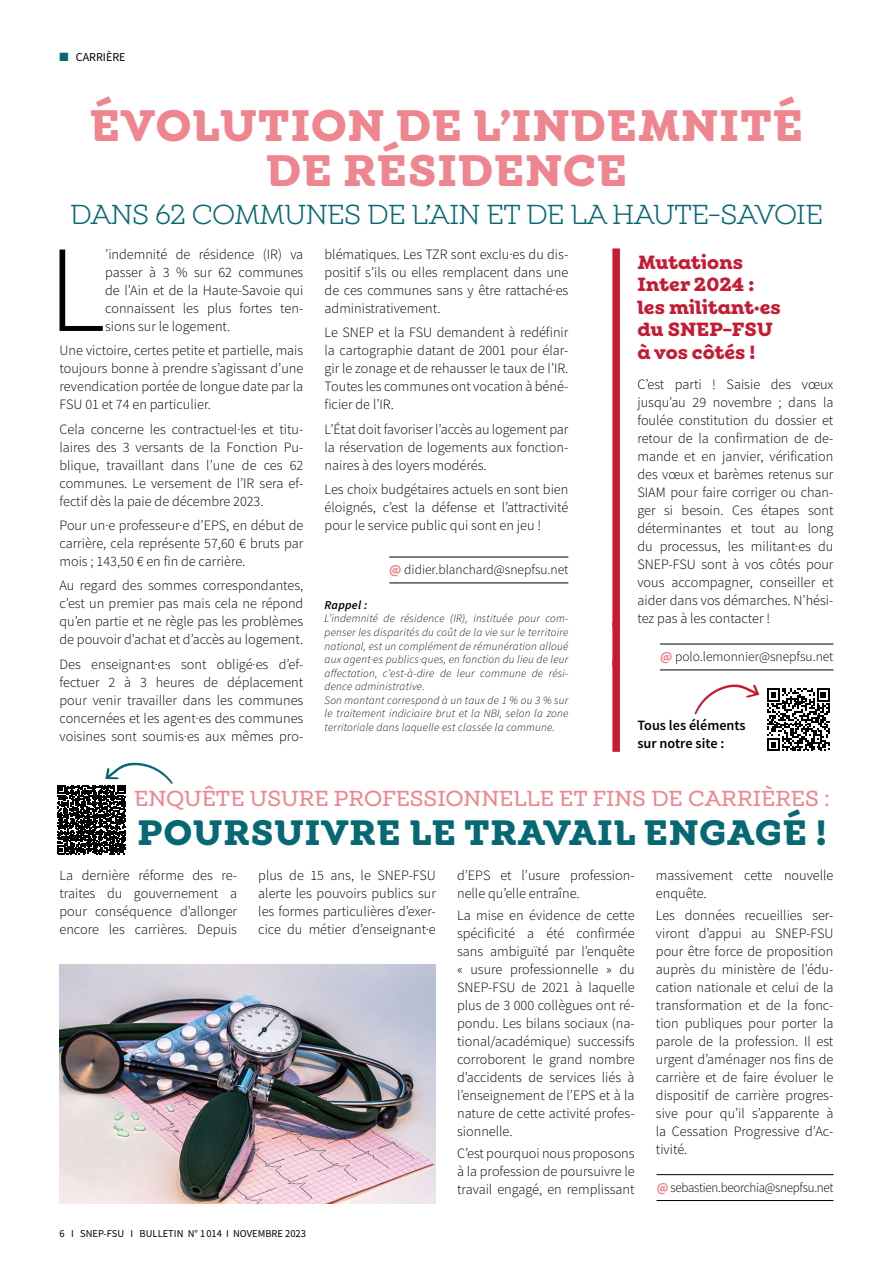
<style>
.page{position:relative;width:893px;height:1263px;background:#fff}
.page>*{position:absolute;margin:0;border:0;box-sizing:border-box;transform-origin:0 0}
.t1{font:300 123.45px "Source Sans Pro";color:#000}
.t2{font:700 45px/45px "Winden Alt";letter-spacing:.02em;color:#ee858f;text-align:center}
.t3{font:700 36px "Winden Alt";letter-spacing:.02em;color:#066873}
.t4{font:28.5px "Winden Alt";letter-spacing:-.02em;color:#066873}
.t5{font:500 22.5px "Winden Alt";color:#ee858f}
.t6{font:700 19.5px/22.5px "Winden Alt";color:#c61a32}
.t7{font:300 14.25px/18px "Source Sans Pro";color:#000;text-align:justify}
.t8{font:600 14.25px/18px "Source Sans Pro";color:#000}
.t9{font:300 13.5px "Source Sans Pro";color:#000}
.t10{font:300 13.5px "Source Sans Pro";letter-spacing:-.02em;color:#000;scale:.96 1}
.t11{font:12px "Source Sans Pro";color:#000}
.t12{font:italic 600 12px "Source Sans Pro";letter-spacing:.02em;color:#000}
.t13{font:italic 300 11.25px/13.5px "Source Sans Pro";letter-spacing:.02em;color:#000}
.t14{font:10.5px "Source Sans Pro";color:#000}
.s1{color:#066873}
.s2{font-weight:700;color:#ee858f}
.s3{font-weight:400}
</style>
<div class="page">
<hr style="left:389px;top:557px;width:179px;height:1px;background:#000">
<hr style="left:389px;top:583px;width:179px;height:1px;background:#000">
<img style="left:60px;top:965px;width:376px;height:238px">
<hr style="left:656px;top:1174px;width:177px;height:1px;background:#000">
<hr style="left:656px;top:1200px;width:177px;height:1px;background:#000">
<div style="left:612px;top:248px;width:8px;height:379px;background:#c61a32"></div>
<div style="left:612px;top:622px;width:8px;height:45px;background:#c61a32"></div>
<hr style="left:660px;top:644px;width:173px;height:1px;background:#000">
<hr style="left:660px;top:670px;width:173px;height:1px;background:#000">
<div style="left:612px;top:660px;width:8px;height:92px;background:#c61a32"></div>
<svg style="left:767px;top:688px;width:63px;height:63px"></svg>
<svg style="left:694px;top:684px;width:65px;height:31px"></svg>
<svg style="left:57px;top:763px;width:116px;height:91px"></svg>
<hr style="left:892px;top:0;width:1px;height:1263px;background:#222a35">
<p class="t11" style="left:60px;top:50px;width:67px"><span class="s1">■</span> CARRIÈRE</p>
<h2 class="t2" style="left:90px;top:103px;width:715px">ÉVOLUTION DE L’INDEMNITÉ<br>DE RÉSIDENCE</h2>
<h3 class="t4" style="left:70px;top:198px;width:754px">DANS 62 COMMUNES DE L’AIN ET DE LA HAUTE-SAVOIE</h3>
<h1 class="t1" style="left:48px;top:214px;width:59px">L</h1>
<p class="t7" style="left:105px;top:245px;width:200px">’indemnité de résidence (IR) va passer à 3 % sur 62 communes de l’Ain et de la Haute-Savoie qui connaissent les plus fortes ten&shy;sions sur le logement.</p>
<p class="t7" style="left:60px;top:342px;width:245px">Une victoire, certes petite et partielle, mais toujours bonne à prendre s’agissant d’une revendication portée de longue date par la FSU 01 et 74 en particulier.</p>
<p class="t7" style="left:60px;top:420px;width:245px">Cela concerne les contractuel·les et titu&shy;laires des 3 versants de la Fonction Pu&shy;blique, travaillant dans l’une de ces 62 communes. Le versement de l’IR sera ef&shy;fectif dès la paie de décembre 2023.</p>
<p class="t7" style="left:60px;top:516px;width:245px">Pour un·e professeur·e d’EPS, en début de carrière, cela représente 57,60 € bruts par mois ; 143,50 € en fin de carrière.</p>
<p class="t7" style="left:60px;top:577px;width:245px">Au regard des sommes correspondantes, c’est un premier pas mais cela ne répond qu’en partie et ne règle pas les problèmes de pouvoir d’achat et d’accès au logement.</p>
<p class="t7" style="left:60px;top:655px;width:245px">Des enseignant·es sont obligé·es d’ef&shy;fectuer 2 à 3 heures de déplacement pour venir travailler dans les communes concernées et les agent·es des communes voisines sont soumis·es aux mêmes pro-</p>
<p class="t7" style="left:325px;top:245px;width:245px">blématiques. Les TZR sont exclu·es du dis&shy;positif s’ils ou elles remplacent dans une de ces communes sans y être rattaché·es administrativement.</p>
<p class="t7" style="left:325px;top:324px;width:245px">Le SNEP et la FSU demandent à redéfinir la cartographie datant de 2001 pour élar&shy;gir le zonage et de rehausser le taux de l’IR.<br>Toutes les communes ont vocation à béné&shy;ficier de l’IR.</p>
<p class="t7" style="left:325px;top:420px;width:245px">L’État doit favoriser l’accès au logement par la réservation de logements aux fonction&shy;naires à des loyers modérés.</p>
<p class="t7" style="left:325px;top:480px;width:245px">Les choix budgétaires actuels en sont bien éloignés, c’est la défense et l’attractivité pour le service public qui sont en jeu !</p>
<p class="t9" style="left:389px;top:561px;width:181px"><span class="s2">@</span> didier.blanchard@snepfsu.net</p>
<p class="t12" style="left:325px;top:597px;width:44px">Rappel :</p>
<p class="t13" style="left:325px;top:612px;width:245px">L’indemnité de résidence (IR), instituée pour com&shy;penser les disparités du coût de la vie sur le territoire national, est un complément de rémunération alloué aux agent·es publics·ques, en fonction du lieu de leur affectation, c’est-à-dire de leur commune de rési&shy;dence administrative.<br>Son montant correspond à un taux de 1 % ou 3 % sur le traitement indiciaire brut et la NBI, selon la zone territoriale dans laquelle est classée la commune.</p>
<h3 class="t6" style="left:637px;top:251px;width:145px">Mutations<br>Inter 2024 : les militant·es du SNEP-FSU à vos côtés !</h3>
<p class="t7" style="left:637px;top:376px;width:198px">C’est parti ! Saisie des vœux jusqu’au 29 novembre ; dans la foulée constitution du dossier et retour de la confirmation de de&shy;mande et en janvier, vérification des vœux et barèmes retenus sur SIAM pour faire corriger ou chan&shy;ger si besoin. Ces étapes sont déterminantes et tout au long du processus, les militant·es du SNEP-FSU sont à vos côtés pour vous accompagner, conseiller et aider dans vos démarches. N’hési&shy;tez pas à les contacter !</p>
<p class="t9" style="left:660px;top:648px;width:175px"><span class="s2">@</span> polo.lemonnier@snepfsu.net</p>
<p class="t8" style="left:637px;top:716px;width:110px">Tous les éléments sur notre site :</p>
<h3 class="t5" style="left:134px;top:785px;width:697px">ENQUÊTE USURE PROFESSIONNELLE ET FINS DE CARRIÈRES <span class="s3">:</span></h3>
<h3 class="t3" style="left:138px;top:809px;width:690px">POURSUIVRE LE TRAVAIL ENGAGÉ !</h3>
<p class="t7" style="left:60px;top:866px;width:179px">La dernière réforme des re&shy;traites du gouvernement a pour conséquence d’allonger encore les carrières. Depuis</p>
<p class="t7" style="left:258px;top:866px;width:179px">plus de 15 ans, le SNEP-FSU alerte les pouvoirs publics sur les formes particulières d’exer&shy;cice du métier d’enseignant·e</p>
<p class="t7" style="left:457px;top:866px;width:179px">d’EPS et l’usure profession&shy;nelle qu’elle entraîne.</p>
<p class="t7" style="left:656px;top:866px;width:179px">massivement cette nouvelle enquête.</p>
<p class="t7" style="left:656px;top:906px;width:179px">Les données recueillies ser&shy;viront d’appui au SNEP-FSU pour être force de proposition auprès du ministère de l’édu&shy;cation nationale et celui de la transformation et de la fonc&shy;tion publiques pour porter la parole de la profession. Il est urgent d’aménager nos fins de carrière et de faire évoluer le dispositif de carrière progres&shy;sive pour qu’il s’apparente à la Cessation Progressive d’Ac&shy;tivité.</p>
<p class="t10" style="left:657px;top:1179px;width:185px"><span class="s2">@</span> sebastien.beorchia@snepfsu.net</p>
<p class="t7" style="left:457px;top:906px;width:179px">La mise en évidence de cette spécificité a été confirmée sans ambiguïté par l’enquête « usure professionnelle » du SNEP-FSU de 2021 à laquelle plus de 3 000 collègues ont ré&shy;pondu. Les bilans sociaux (na&shy;tional/académique) successifs corroborent le grand nombre d’accidents de services liés à l’enseignement de l’EPS et à la nature de cette activité profes&shy;sionnelle.</p>
<p class="t7" style="left:457px;top:1144px;width:179px">C’est pourquoi nous proposons à la profession de poursuivre le travail engagé, en remplissant</p>
<p class="t14" style="left:60px;top:1227px;width:248px">6 I SNEP-FSU I BULLETIN N° 1 014 I NOVEMBRE 2023</p>
</div>
